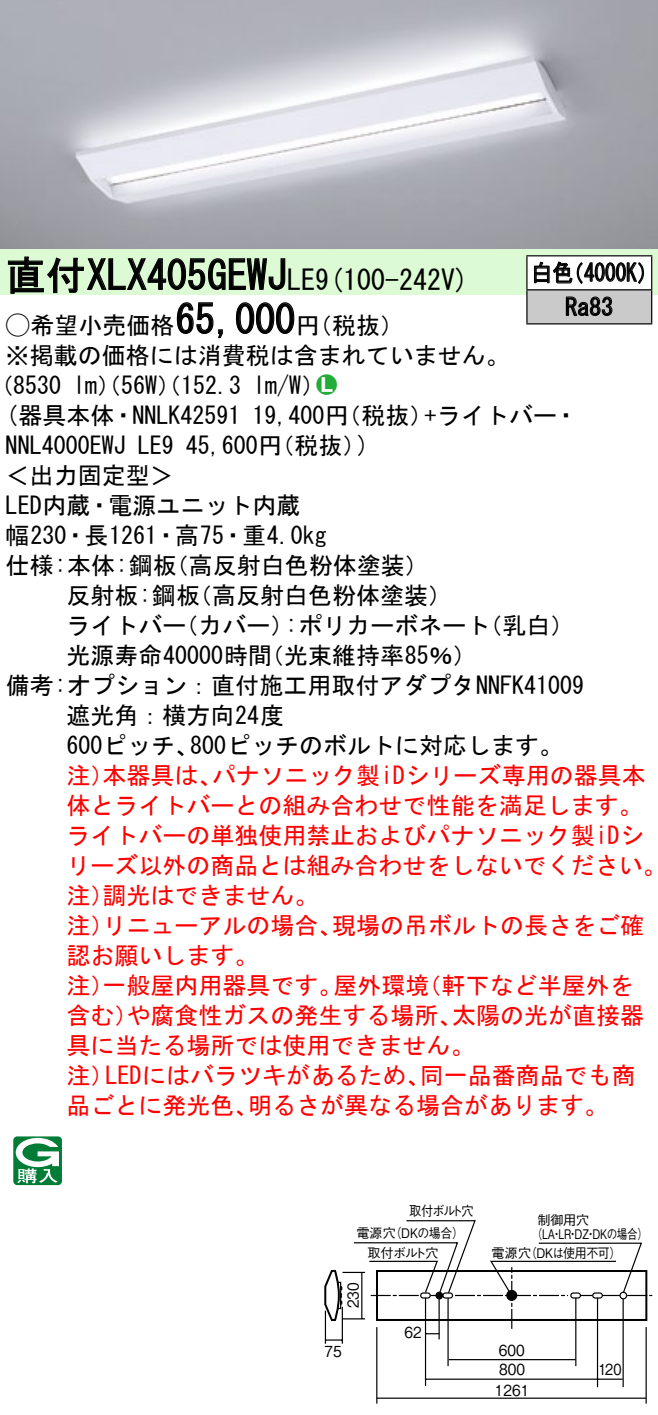
<style>
.page{position:relative;width:658px;height:1415px;background:#fff}
.page>*{position:absolute;margin:0;border:0;box-sizing:border-box;transform-origin:0 0}
.t1{font:40px "MS Gothic";color:#000}
.t2{font:28px "MS Gothic";color:#000}
.t3{font:24px/30.4px "MS Gothic";color:#000}
.t4{font:24px/30px "MS Gothic";color:#f00}
.t5{font:24px/34px "MS Gothic";color:#000;scale:.88 1}
.t6{font:24px "Ford Classification 1";color:#23ac38}
.t7{font:15.2px/20.4px "Gothic BBB Pro Medium 90 pv RKSJ H";color:#000;scale:.9 1}
.t8{font:15.2px "Gothic BBB Pro Medium 90 pv RKSJ H";color:#000;scale:.85 1}
.t9{font:13.6px "Gothic BBB Pro Medium 90 pv RKSJ H";letter-spacing:-.13em;color:#000;scale:.9 1}
.t10{font:13.2px "Gothic BBB Pro Medium 90 pv RKSJ H";letter-spacing:-.025em;color:#000;scale:.9 1}
.t11{font:13.2px "Gothic BBB Pro Medium 90 pv RKSJ H";letter-spacing:-.025em;color:#000}
.t12{font:13.2px "Gothic BBB Pro Medium 90 pv RKSJ H";letter-spacing:-.025em;color:#000;scale:.8 1}
.s1{font-size:28px}
.s2{font-family:"Ford Classification 1"}
.s3{color:#fff}
</style>
<div class="page">
<img style="left:0;top:0;width:658px;height:249px">
<div style="left:0;top:249px;width:658px;height:46px;background:#dcfad4"></div>
<svg style="left:7px;top:256px;width:279px;height:38px"></svg>
<svg style="left:176px;top:302px;width:47px;height:37px"></svg>
<svg style="left:236px;top:302px;width:59px;height:32px"></svg>
<svg style="left:13px;top:1136px;width:49px;height:49px"></svg>
<div style="left:527px;top:256px;width:124px;height:34px;background:#fff"></div>
<div style="left:527px;top:290px;width:124px;height:34px;background:#cacaca"></div>
<hr style="left:526px;top:255px;width:126px;height:1px;background:#000">
<hr style="left:526px;top:256px;width:1px;height:33px;background:#000">
<hr style="left:651px;top:256px;width:1px;height:33px;background:#000">
<hr style="left:526px;top:289px;width:126px;height:1px;background:#000">
<hr style="left:526px;top:290px;width:1px;height:33px;background:#000">
<hr style="left:651px;top:290px;width:1px;height:33px;background:#000">
<hr style="left:526px;top:323px;width:126px;height:1px;background:#000">
<svg style="left:534px;top:261px;width:110px;height:23px"></svg>
<svg style="left:565px;top:296px;width:47px;height:20px"></svg>
<hr style="left:341px;top:1306px;width:2px;height:37px;background:#000">
<hr style="left:325px;top:1310px;width:1px;height:33px;background:#000">
<hr style="left:622px;top:1298px;width:1px;height:89px;background:#000">
<hr style="left:425px;top:1298px;width:1px;height:88px;background:#000">
<hr style="left:376px;top:1327px;width:1px;height:76px;background:#000">
<hr style="left:645px;top:1327px;width:1px;height:76px;background:#000">
<hr style="left:448px;top:1358px;width:127px;height:2px;background:#000">
<hr style="left:425px;top:1378px;width:197px;height:1px;background:#000">
<hr style="left:597px;top:1298px;width:1px;height:89px;background:#000">
<hr style="left:377px;top:1397px;width:269px;height:1px;background:#000">
<hr style="left:447px;top:1298px;width:2px;height:68px;background:#000">
<hr style="left:575px;top:1297px;width:1px;height:69px;background:#000">
<svg style="left:324px;top:1220px;width:328px;height:120px"></svg>
<h1 class="t1" style="left:6px;top:255px;width:311px">直付XLX405GEWJ<span class="s1">LE</span></h1>
<p class="t3" style="left:296px;top:310px;width:109px">（円税抜(</p>
<p class="t2" style="left:315px;top:265px;width:155px">(9 100-242 (V</p>
<h1 class="t1" style="left:175px;top:299px;width:121px">65,000</h1>
<p class="t3" style="left:6px;top:310px;width:505px"><span class="s2">A</span>希望小売価格<br>※掲載の価格には消費税は含まれていません。</p>
<p class="t6" style="left:316px;top:372px;width:22px">2<span class="s3">7</span></p>
<p class="t3" style="left:253px;top:370px;width:73px">l m (W/</p>
<p class="t3" style="left:-11px;top:370px;width:74px">（8530</p>
<p class="t3" style="left:73px;top:370px;width:170px">lm）（56 ）（W 152.3</p>
<p class="t5" style="left:565px;top:256px;width:56px;text-indent:-34px">白色<br>Ra83</p>
<p class="t5" style="left:563px;top:256px;width:110px">（4000 (K</p>
<p class="t3" style="left:6px;top:400px;width:236px">(器具本体・NNLK42591</p>
<p class="t3" style="left:424px;top:400px;width:155px">+ライトバー・</p>
<p class="t3" style="left:252px;top:400px;width:182px">19,400 （円税抜）</p>
<p class="t3" style="left:186px;top:430px;width:182px">45,600 （円税抜(</p>
<p class="t3" style="left:357px;top:430px;width:13px">(</p>
<p class="t3" style="left:6px;top:430px;width:121px">NNL4000EWJ</p>
<p class="t3" style="left:6px;top:460px;width:169px">＜出力固定型&lt;</p>
<p class="t3" style="left:6px;top:490px;width:296px">LED内蔵・電源ユニット内蔵</p>
<p class="t3" style="left:6px;top:520px;width:322px">幅230・長1261・高75・重4.0kg</p>
<p class="t3" style="left:165px;top:550px;width:266px">（高反射白色粉体塗装(</p>
<p class="t3" style="left:138px;top:430px;width:37px">LE9</p>
<p class="t3" style="left:6px;top:550px;width:172px">仕様:本体:鋼板</p>
<p class="t3" style="left:188px;top:580px;width:266px">（高反射白色粉体塗装(</p>
<p class="t3" style="left:66px;top:580px;width:135px">反射板:鋼板</p>
<p class="t3" style="left:66px;top:610px;width:121px">ライトバー</p>
<p class="t3" style="left:174px;top:610px;width:121px">（カバー）</p>
<p class="t3" style="left:285px;top:610px;width:206px">:ポリカーボネート</p>
<p class="t3" style="left:478px;top:610px;width:97px">（乳白(</p>
<p class="t3" style="left:66px;top:640px;width:207px">光源寿命40000時間</p>
<p class="t3" style="left:6px;top:670px;width:580px">備考:オプション：直付施工用取付アダプタNNFK41009</p>
<p class="t3" style="left:66px;top:700px;width:219px">遮光角：横方向24度</p>
<p class="t3" style="left:190px;top:730px;width:374px">800ピッチのボルトに対応します。</p>
<p class="t3" style="left:260px;top:640px;width:218px">（光束維持率85％(</p>
<p class="t3" style="left:66px;top:730px;width:134px">600ピッチ、</p>
<p class="t4" style="left:212px;top:760px;width:435px">パナソニック製iDシリーズ専用の器具本</p>
<p class="t4" style="left:66px;top:760px;width:49px">注）</p>
<p class="t4" style="left:66px;top:790px;width:577px">体とライトバーとの組み合わせで性能を満足します。</p>
<p class="t4" style="left:66px;top:820px;width:579px">ライトバーの単独使用禁止およびパナソニック製iDシ</p>
<p class="t4" style="left:66px;top:850px;width:601px">リーズ以外の商品とは組み合わせをしないでください。</p>
<p class="t4" style="left:102px;top:880px;width:217px">調光はできません。</p>
<p class="t4" style="left:102px;top:760px;width:121px">本器具は、</p>
<p class="t4" style="left:66px;top:880px;width:49px">注）</p>
<p class="t4" style="left:332px;top:910px;width:314px">現場の吊ボルトの長さをご確</p>
<p class="t4" style="left:66px;top:910px;width:193px">注）<br>認お願いします。</p>
<p class="t4" style="left:102px;top:910px;width:241px">リニューアルの場合、</p>
<p class="t4" style="left:102px;top:970px;width:241px">一般屋内用器具です。</p>
<p class="t4" style="left:333px;top:970px;width:97px">屋外環境</p>
<p class="t4" style="left:417px;top:970px;width:217px">（軒下など半屋外を</p>
<p class="t4" style="left:66px;top:970px;width:49px">注）</p>
<p class="t4" style="left:126px;top:1000px;width:337px">や腐食性ガスの発生する場所、</p>
<p class="t4" style="left:452px;top:1000px;width:194px">太陽の光が直接器</p>
<p class="t4" style="left:66px;top:1000px;width:73px">含む）</p>
<p class="t4" style="left:66px;top:1030px;width:409px">具に当たる場所では使用できません。</p>
<p class="t4" style="left:420px;top:1060px;width:217px">同一品番商品でも商</p>
<p class="t4" style="left:105px;top:1060px;width:326px">LEDにはバラツキがあるため、</p>
<p class="t4" style="left:66px;top:1060px;width:49px">注）</p>
<p class="t4" style="left:66px;top:1090px;width:193px">品ごとに発光色、</p>
<p class="t4" style="left:248px;top:1090px;width:362px">明るさが異なる場合があります。</p>
<p class="t9" style="left:409px;top:1200px;width:73px">取付ボルト穴</p>
<p class="t11" style="left:537px;top:1209px;width:53px">制御用穴</p>
<p class="t10" style="left:390px;top:1222px;width:84px">（DKの場合）</p>
<p class="t11" style="left:356px;top:1222px;width:41px">電源穴</p>
<p class="t12" style="left:532px;top:1223px;width:147px">（LA LR DZ DKの場合(</p>
<p class="t12" style="left:551px;top:1223px;width:35px">・・</p>
<p class="t12" style="left:585px;top:1223px;width:15px">・</p>
<p class="t11" style="left:367px;top:1242px;width:73px">取付ボルト穴</p>
<p class="t7" style="left:341px;top:1308px;width:30px;rotate:-90deg">230</p>
<p class="t7" style="left:324px;top:1339px;width:21px">75</p>
<p class="t7" style="left:404px;top:1320px;width:21px">62</p>
<p class="t10" style="left:525px;top:1242px;width:109px">（DKは使用不可(</p>
<p class="t11" style="left:491px;top:1242px;width:41px">電源穴</p>
<p class="t7" style="left:499px;top:1338px;width:30px">600</p>
<p class="t7" style="left:495px;top:1357px;width:40px">800<br>1261</p>
<p class="t8" style="left:598px;top:1357px;width:29px">120</p>
</div>
